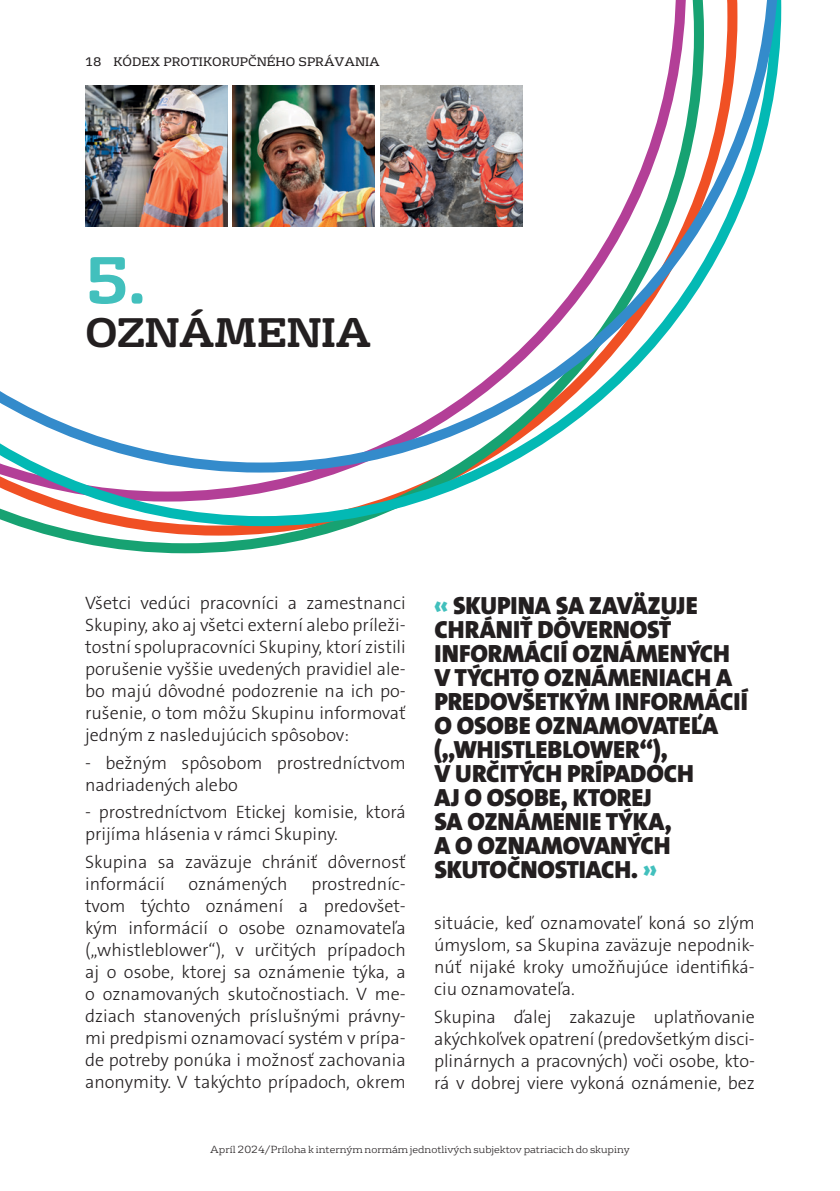
<style>
.page{position:relative;width:840px;height:1191px;background:#fff}
.page>*{position:absolute;margin:0;border:0;box-sizing:border-box;transform-origin:0 0}
.t1{font:700 64px "FS Rufus";color:#42c0bd}
.t2{font:700 40px "FS Rufus";letter-spacing:-.02em;color:#231f20}
.t3{font:25px/24px "The Sans Veolia W9 Blk";letter-spacing:-.005em;color:#231f20}
.t4{font:18px/22px "The Sans Veolia W3 Lig";color:#231f20;text-align:justify}
.t5{font:12px "FS Rufus";color:#231f20}
.t6{font:300 10px "FS Rufus";color:#231f20}
.s1{color:#42c0bd}
</style>
<div class="page">
<svg style="left:18px;top:526px;width:334px;height:27px"></svg>
<svg style="left:0;top:0;width:780px;height:526px"></svg>
<svg style="left:0;top:0;width:778px;height:472px"></svg>
<img style="left:85px;top:85px;width:142px;height:142px">
<img style="left:380px;top:85px;width:142px;height:142px">
<img style="left:232px;top:85px;width:142px;height:142px">
<div style="left:100px;top:41px;width:127px;height:30px;background:#fff"></div>
<p class="t5" style="left:85px;top:52px;width:296px">18 KÓDEX PROTIKORUPČNÉHO SPRÁVANIA</p>
<p class="t5" style="left:113px;top:52px;width:105px">GUIDE ÉTHIQUE</p>
<h1 class="t1" style="left:85px;top:225px;width:63px">5.</h1>
<h2 class="t2" style="left:85px;top:298px;width:287px">OZNÁMENIA</h2>
<p class="t4" style="left:85px;top:592px;width:322px">Všetci vedúci pracovníci a zamestnanci Skupiny, ako aj všetci externí alebo príleži&shy;tostní spolupracovníci Skupiny, ktorí zistili porušenie vyššie uvedených pravidiel ale&shy;bo majú dôvodné podozrenie na ich po&shy;rušenie, o tom môžu Skupinu informovať jedným z nasledujúcich spôsobov:</p>
<p class="t4" style="left:85px;top:751px;width:322px">- bežným spôsobom prostredníctvom nadriadených alebo</p>
<p class="t4" style="left:85px;top:801px;width:322px">- prostredníctvom Etickej komisie, ktorá prijíma hlásenia v rámci Skupiny.</p>
<p class="t4" style="left:85px;top:851px;width:322px">Skupina sa zaväzuje chrániť dôvernosť informácií</p>
<p class="t4" style="left:85px;top:873px;width:322px;text-indent:226px">prostredníc&shy;tvom týchto oznámení a predovšet&shy;kým informácií o osobe oznamovateľa („whistleblower“), v určitých prípadoch aj o osobe, ktorej sa oznámenie týka, a o oznamovaných skutočnostiach. V me&shy;dziach stanovených príslušnými právny&shy;mi predpismi oznamovací systém v prípa&shy;de potreby ponúka i možnosť zachovania anonymity. V takýchto prípadoch, okrem</p>
<p class="t4" style="left:188px;top:873px;width:101px">oznámených</p>
<p class="t3" style="left:434px;top:593px;width:315px"><span class="s1">«</span> SKUPINA SA ZAVÄZUJE<br>CHRÁNIŤ DÔVERNOSŤ<br>INFORMÁCIÍ OZNÁMENÝCH<br>V TÝCHTO OZNÁMENIACH A<br>PREDOVŠETKÝM INFORMÁCIÍ<br>O OSOBE OZNAMOVATEĽA („WHISTLEBLOWER“),<br>V URČITÝCH PRÍPADOCH<br>AJ O OSOBE, KTOREJ<br>SA OZNÁMENIE TÝKA,<br>A O OZNAMOVANÝCH<br>SKUTOČNOSTIACH. <span class="s1">»</span></p>
<p class="t4" style="left:434px;top:912px;width:322px">situácie, keď oznamovateľ koná so zlým úmyslom, sa Skupina zaväzuje nepodnik&shy;núť nijaké kroky umožňujúce identifiká&shy;ciu oznamovateľa.</p>
<p class="t4" style="left:434px;top:1005px;width:322px">Skupina ďalej zakazuje uplatňovanie akýchkoľvek opatrení (predovšetkým disci&shy;plinárnych a pracovných) voči osobe, kto&shy;rá v dobrej viere vykoná oznámenie, bez</p>
<p class="t6" style="left:210px;top:1141px;width:420px">Apríl 2024/Príloha k interným normám jednotlivých subjektov patriacich do skupiny</p>
</div>
